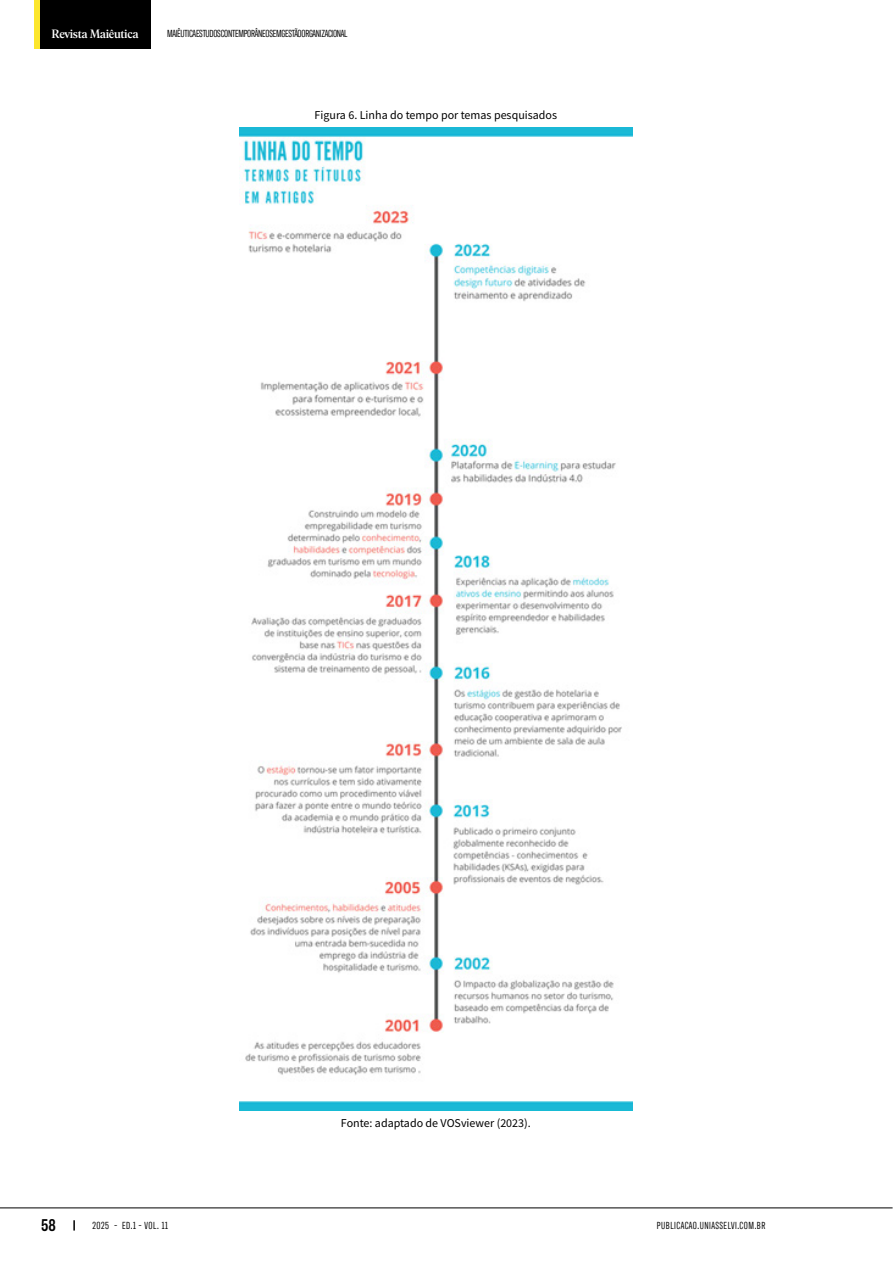
<style>
.page{position:relative;width:893px;height:1263px;background:#fff}
.page>*{position:absolute;margin:0;border:0;box-sizing:border-box;transform-origin:0 0}
.t1{font:500 condensed 18px "Roc Grotesk";color:#000}
.t2{font:500 13.05px "Geller Headline";letter-spacing:-.025em;color:#fff}
.t3{font:12px "Source Sans Pro";color:#000}
.t4{font:10.5px "Antarctican Headline";letter-spacing:-.025em;color:#000}
.t5{font:10.5px "Antarctican Headline";letter-spacing:.05em;color:#000}
</style>
<div class="page">
<hr style="left:0;top:1207px;width:893px;height:1px;background:#000">
<div style="left:34px;top:0;width:116px;height:49px;background:#000"></div>
<svg style="left:73px;top:1220px;width:2px;height:10px"></svg>
<img style="left:239px;top:128px;width:393px;height:982px">
<p class="t2" style="left:52px;top:24px;width:89px">Revista Maiêutica</p>
<p class="t4" style="left:167px;top:26px;width:182px">MAIÊUTICA ESTUDOS CONTEMPORÂNEOS EM GESTÃO ORGANIZACIONAL</p>
<p class="t3" style="left:315px;top:107px;width:244px">Figura 6. Linha do tempo por temas pesquisados</p>
<p class="t3" style="left:341px;top:1115px;width:191px">Fonte: adaptado de VOSviewer (2023).</p>
<h1 class="t1" style="left:41px;top:1215px;width:16px">58</h1>
<p class="t5" style="left:92px;top:1218px;width:77px">2025 - ED.1 - VOL. 11</p>
<p class="t5" style="left:657px;top:1218px;width:110px">PUBLICACAO.UNIASSELVI.COM.BR</p>
</div>
